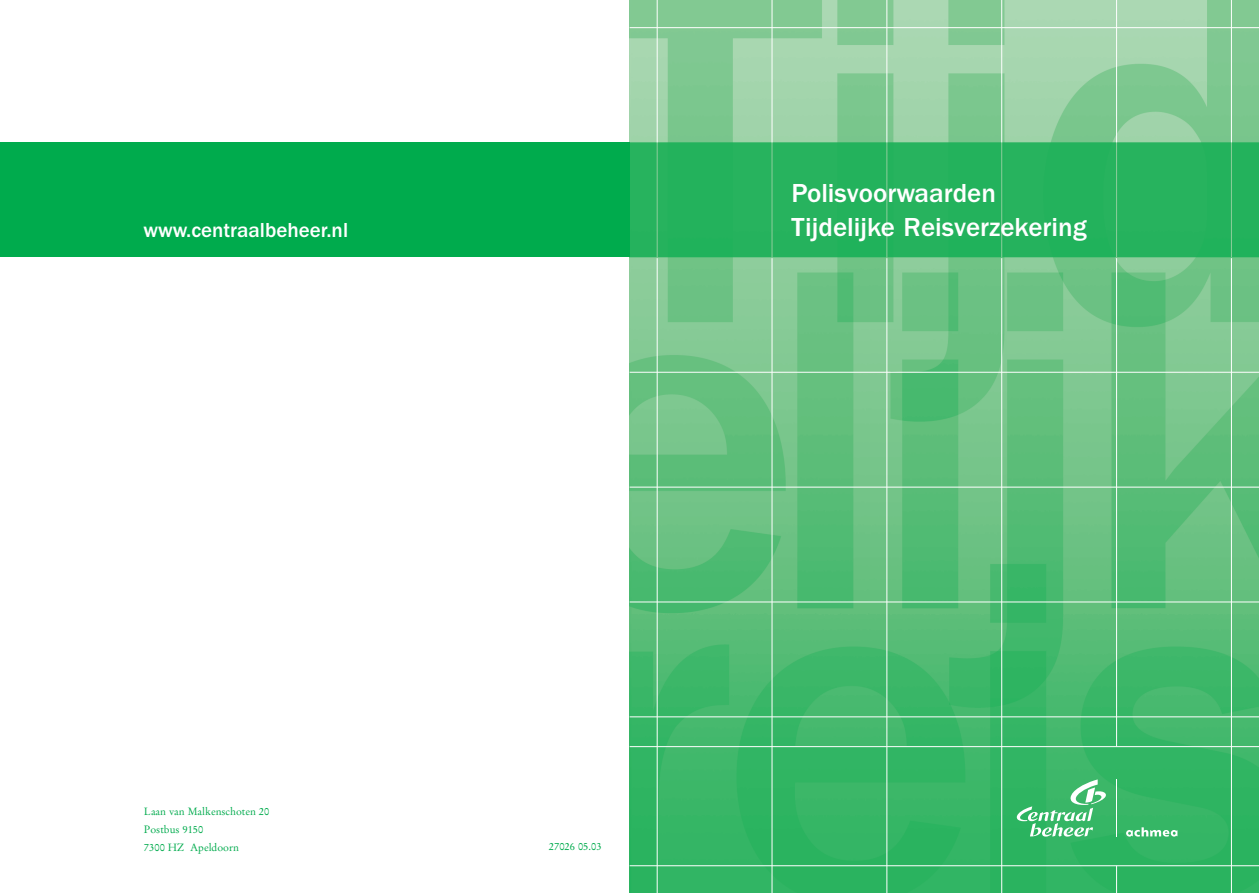
<style>
.page{position:relative;width:1259px;height:893px;background:#fff}
.page>*{position:absolute;margin:0;border:0;box-sizing:border-box;transform-origin:0 0}
.t1{font:500 27px/34.5px "Franklin Gothic";color:#fff}
.t2{font:500 21px "Franklin Gothic";color:#fff}
.t3{font:10.5px/18px "Stempel Garamond";color:#00ab4d}
</style>
<div class="page">
<img style="left:629px;top:0;width:629px;height:892px">
<hr style="left:657px;top:142px;width:1px;height:115px;background:#8ecd9c">
<hr style="left:771px;top:142px;width:1px;height:116px;background:#8ecd9c">
<hr style="left:886px;top:142px;width:1px;height:116px;background:#8ecd9c">
<hr style="left:1001px;top:142px;width:1px;height:115px;background:#8ecd9c">
<hr style="left:1116px;top:142px;width:1px;height:115px;background:#8ecd9c">
<hr style="left:1231px;top:142px;width:1px;height:115px;background:#8ecd9c">
<hr style="left:629px;top:27px;width:629px;height:1px;background:#fff">
<hr style="left:629px;top:372px;width:629px;height:1px;background:#fff">
<hr style="left:629px;top:487px;width:629px;height:1px;background:#fff">
<hr style="left:629px;top:601px;width:629px;height:1px;background:#fff">
<hr style="left:629px;top:716px;width:629px;height:1px;background:#fff">
<hr style="left:629px;top:746px;width:629px;height:1px;background:#fff">
<hr style="left:629px;top:865px;width:629px;height:1px;background:#fff">
<hr style="left:657px;top:0;width:1px;height:142px;background:#fff">
<hr style="left:771px;top:0;width:1px;height:142px;background:#fff">
<hr style="left:886px;top:0;width:1px;height:142px;background:#fff">
<hr style="left:1001px;top:0;width:1px;height:142px;background:#fff">
<hr style="left:1116px;top:0;width:1px;height:142px;background:#fff">
<hr style="left:1231px;top:0;width:1px;height:142px;background:#fff">
<hr style="left:657px;top:258px;width:1px;height:634px;background:#fff">
<hr style="left:771px;top:258px;width:1px;height:634px;background:#fff">
<hr style="left:886px;top:258px;width:1px;height:634px;background:#fff">
<hr style="left:1001px;top:258px;width:1px;height:634px;background:#fff">
<hr style="left:1116px;top:258px;width:1px;height:488px;background:#fff">
<svg style="left:1116px;top:865px;width:1px;height:27px"></svg>
<hr style="left:1231px;top:258px;width:1px;height:634px;background:#fff">
<svg style="left:1126px;top:827px;width:51px;height:9px"></svg>
<hr style="left:1115px;top:779px;width:1px;height:57px;background:#fff">
<svg style="left:1016px;top:779px;width:90px;height:57px;background:#5bc382"></svg>
<div style="left:0;top:142px;width:629px;height:115px;background:#00ab4d"></div>
<h2 class="t2" style="left:144px;top:223px;width:206px">www.centraalbeheer.nl</h2>
<h1 class="t1" style="left:791px;top:178px;width:297px">Polisvoorwaarden<br>Tijdelijke Reisverzekering</h1>
<p class="t3" style="left:144px;top:803px;width:127px">Laan van Malkenschoten 20<br>Postbus 9150<br>7300 HZ Apeldoorn</p>
<p class="t3" style="left:549px;top:838px;width:54px">27026 05.03</p>
</div>
